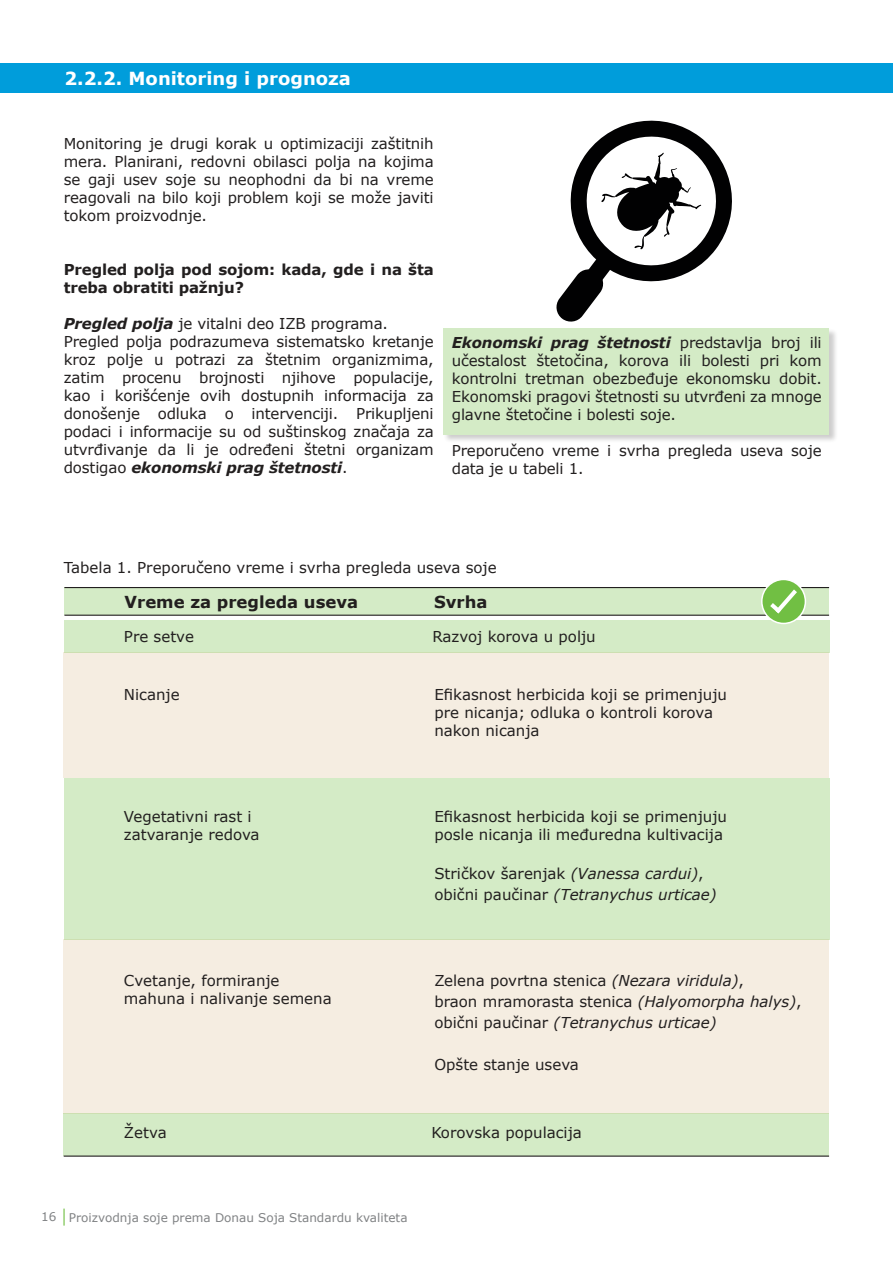
<style>
.page{position:relative;width:893px;height:1263px;background:#fff}
.page>*{position:absolute;margin:0;border:0;box-sizing:border-box;transform-origin:0 0}
.t1{font:700 18px "Verdana";color:#fff}
.t2{font:700 16.5px "Verdana";color:#221f1f}
.t3{font:15px/18px "Verdana";letter-spacing:-.01em;color:#221f1f}
.t4{font:italic 15px/21px "Verdana";color:#221f1f}
.t5{font:700 15px/18px "Verdana";letter-spacing:-.01em;color:#221f1f}
.t6{font:12px "Verdana";color:#808284}
.s1{font-weight:700;font-style:italic}
.s2{font-style:normal}
.s3{font-style:italic}
</style>
<div class="page">
<svg style="left:63px;top:1208px;width:2px;height:17px"></svg>
<div style="left:443px;top:328px;width:395px;height:115px;background:#221f1f;opacity:.75"></div>
<div style="left:444px;top:328px;width:385px;height:106px;background:#d4ebc6"></div>
<div style="left:64px;top:653px;width:765px;height:125px;background:#f5ede1"></div>
<div style="left:64px;top:939px;width:765px;height:174px;background:#f5ede1"></div>
<div style="left:0;top:64px;width:893px;height:29px;background:#009ddb"></div>
<div style="left:64px;top:620px;width:766px;height:33px;background:#d4ebc6"></div>
<div style="left:64px;top:588px;width:765px;height:27px;background:#d4ebc6"></div>
<div style="left:64px;top:1113px;width:765px;height:43px;background:#d4ebc6"></div>
<div style="left:64px;top:778px;width:766px;height:161px;background:#d4ebc6"></div>
<hr style="left:64px;top:1155px;width:765px;height:2px;background:#221f1f">
<hr style="left:64px;top:587px;width:765px;height:1px;background:#221f1f">
<hr style="left:64px;top:615px;width:765px;height:1px;background:#221f1f">
<div style="left:762px;top:579px;width:43px;height:44px;background:#71bf43;border-radius:50%"></div>
<div style="left:761px;top:579px;width:45px;height:45px;border:2px solid #fff;border-radius:50%"></div>
<svg style="left:770px;top:589px;width:27px;height:24px"></svg>
<svg style="left:556px;top:120px;width:176px;height:202px"></svg>
<p class="t1" style="left:65px;top:70px;width:288px">2.2.2. Monitoring i prognoza</p>
<p class="t3" style="left:64px;top:135px;width:371px;text-align:justify">Monitoring je drugi korak u optimizaciji zaštitnih mera. Planirani, redovni obilasci polja na kojima se gaji usev soje su neophodni da bi na vreme reagovali na bilo koji problem koji se može javiti tokom proizvodnje.</p>
<p class="t5" style="left:64px;top:262px;width:371px">Pregled polja pod sojom: kada, gde i na šta treba obratiti pažnju?</p>
<p class="t3" style="left:64px;top:315px;width:371px"><span class="s1">Pregled polja</span> je vitalni deo IZB programa.<br>Pregled polja podrazumeva sistematsko kretanje kroz polje u potrazi za štetnim organizmima, zatim procenu brojnosti njihove populacije, kao i korišćenje ovih dostupnih informacija za donošenje odluka o intervenciji. Prikupljeni podaci i informacije su od suštinskog značaja za utvrđivanje da li je određeni štetni organizam dostigao <span class="s1">ekonomski prag štetnosti</span>.</p>
<p class="t3" style="left:452px;top:333px;width:371px;text-align:justify"><span class="s1">Ekonomski prag štetnosti</span> predstavlja broj ili učestalost štetočina, korova ili bolesti pri kom kontrolni tretman obezbeđuje ekonomsku dobit.<br>Ekonomski pragovi štetnosti su utvrđeni za mnoge glavne štetočine i bolesti soje.</p>
<p class="t3" style="left:452px;top:441px;width:371px">Preporučeno vreme i svrha pregleda useva soje data je u tabeli 1.</p>
<p class="t3" style="left:64px;top:558px;width:434px">Tabela 1. Preporučeno vreme i svrha pregleda useva soje</p>
<p class="t2" style="left:125px;top:594px;width:235px">Vreme za pregleda useva</p>
<p class="t2" style="left:434px;top:594px;width:55px">Svrha</p>
<p class="t3" style="left:124px;top:627px;width:72px">Pre setve</p>
<p class="t3" style="left:433px;top:627px;width:165px">Razvoj korova u polju</p>
<p class="t3" style="left:124px;top:687px;width:57px">Nicanje</p>
<p class="t3" style="left:434px;top:686px;width:294px">Efikasnost herbicida koji se primenjuju pre nicanja; odluka o kontroli korova nakon nicanja</p>
<p class="t3" style="left:124px;top:807px;width:137px">Vegetativni rast i zatvaranje redova</p>
<p class="t3" style="left:434px;top:807px;width:294px">Efikasnost herbicida koji se primenjuju posle nicanja ili međuredna kultivacija</p>
<p class="t4" style="left:434px;top:863px;width:284px"><span class="s2">Stričkov šarenjak</span> (Vanessa cardui)<span class="s2">, obični paučinar</span> (Tetranychus urticae)</p>
<p class="t3" style="left:124px;top:972px;width:209px">Cvetanje, formiranje mahuna i nalivanje semena</p>
<p class="t3" style="left:434px;top:970px;width:369px;line-height:21px">Zelena povrtna stenica <span class="s3">(Nezara viridula)</span>,<br>braon mramorasta stenica <span class="s3">(Halyomorpha halys)</span>, obični paučinar <span class="s3">(Tetranychus urticae)</span></p>
<p class="t3" style="left:434px;top:1055px;width:146px">Opšte stanje useva</p>
<p class="t3" style="left:124px;top:1123px;width:44px">Žetva</p>
<p class="t3" style="left:431px;top:1123px;width:152px">Korovska populacija</p>
<p class="t6" style="left:41px;top:1209px;width:368px">16 Proizvodnja soje prema Donau Soja Standardu kvaliteta</p>
</div>
